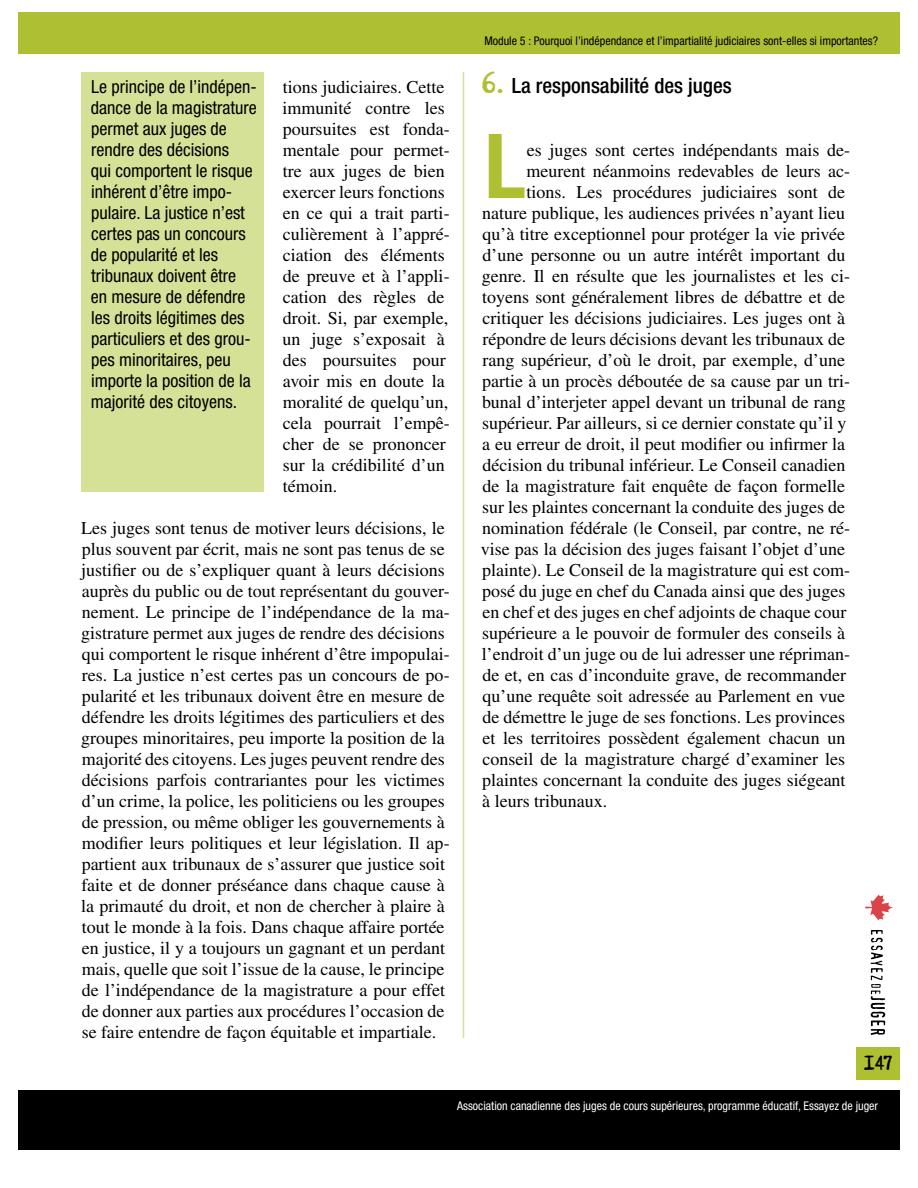
<style>
.page{position:relative;width:918px;height:1188px;background:#fff}
.page>*{position:absolute;margin:0;border:0;box-sizing:border-box;transform-origin:0 0}
.t1{font:700 condensed 89.7px "Helvetica Neue Std";color:#aec032}
.t2{font:500 condensed 21px "Helvetica Neue Std";color:#000}
.t3{font:18px/21px "Times LT Std";color:#000}
.t4{font:condensed 18px/21px "Helvetica Neue Std";color:#000}
.t5{font:18px "Adler accent";color:#000}
.t6{font:condensed 12px "Helvetica Neue Std";color:#000}
.t7{font:condensed 12px "Helvetica Neue Std";color:#fff}
.s1{font-family:"Adler accent";font-weight:400;font-stretch:normal;font-size:27px;color:#aec032}
</style>
<div class="page">
<div style="left:18px;top:12px;width:882px;height:42px;background:#aec032"></div>
<div style="left:18px;top:1090px;width:882px;height:60px;background:#000"></div>
<div style="left:856px;top:1047px;width:44px;height:33px;background:#aec032"></div>
<hr style="left:463px;top:72px;width:1px;height:966px;background:#d5e196">
<svg style="left:865px;top:894px;width:28px;height:27px"></svg>
<svg style="left:871px;top:930px;width:14px;height:105px"></svg>
<div style="left:81px;top:72px;width:183px;height:420px;background:#d5e196"></div>
<p class="t4" style="left:91px;top:76px;width:168px">Le principe de l’indépen&shy;dance de la magistrature permet aux juges de rendre des décisions<br>qui comportent le risque inhérent d’être impo&shy;pulaire. La justice n’est certes pas un concours de popularité et les tribunaux doivent être en mesure de défendre les droits légitimes des particuliers et des grou&shy;pes minoritaires, peu importe la position de la majorité des citoyens.</p>
<p class="t3" style="left:282px;top:76px;width:169px">tions judiciaires. Cette immunité contre les poursuites est fonda&shy;mentale pour permet&shy;tre aux juges de bien exercer leurs fonctions en ce qui a trait parti&shy;culièrement à l’appré&shy;ciation des éléments de preuve et à l’appli&shy;cation des règles de droit. Si, par exemple, un juge s’exposait à des poursuites pour avoir mis en doute la moralité de quelqu’un, cela pourrait l’empê&shy;cher de se prononcer sur la crédibilité d’un témoin.</p>
<p class="t3" style="left:81px;top:517px;width:370px">Les juges sont tenus de motiver leurs décisions, le plus souvent par écrit, mais ne sont pas tenus de se justifier ou de s’expliquer quant à leurs décisions auprès du public ou de tout représentant du gouver&shy;nement. Le principe de l’indépendance de la ma&shy;gistrature permet aux juges de rendre des décisions qui comportent le risque inhérent d’être impopulai&shy;res. La justice n’est certes pas un concours de po&shy;pularité et les tribunaux doivent être en mesure de défendre les droits légitimes des particuliers et des groupes minoritaires, peu importe la position de la majorité des citoyens. Les juges peuvent rendre des décisions parfois contrariantes pour les victimes d’un crime, la police, les politiciens ou les groupes de pression, ou même obliger les gouvernements à modifier leurs politiques et leur législation. Il ap&shy;partient aux tribunaux de s’assurer que justice soit faite et de donner préséance dans chaque cause à la primauté du droit, et non de chercher à plaire à tout le monde à la fois. Dans chaque affaire portée en justice, il y a toujours un gagnant et un perdant mais, quelle que soit l’issue de la cause, le principe de l’indépendance de la magistrature a pour effet de donner aux parties aux procédures l’occasion de se faire entendre de façon équitable et impartiale.</p>
<p class="t6" style="left:484px;top:34px;width:395px">Module 5 : Pourquoi l’indépendance et l’impartialité judiciaires sont-elles si importantes?</p>
<p class="t2" style="left:483px;top:73px;width:251px"><span class="s1">6.</span> La responsabilité des juges</p>
<h1 class="t1" style="left:484px;top:112px;width:43px">L</h1>
<p class="t3" style="left:527px;top:139px;width:325px">es juges sont certes indépendants mais de-</p>
<p class="t3" style="left:526px;top:160px;width:325px">meurent néanmoins redevables de leurs ac-</p>
<p class="t3" style="left:527px;top:181px;width:320px">tions. Les procédures judiciaires sont de</p>
<p class="t3" style="left:482px;top:202px;width:365px">nature publique, les audiences privées n’ayant lieu</p>
<p class="t3" style="left:482px;top:223px;width:364px">qu’à titre exceptionnel pour protéger la vie privée</p>
<p class="t3" style="left:482px;top:244px;width:364px">d’une personne ou un autre intérêt important du</p>
<p class="t3" style="left:482px;top:265px;width:370px">genre. Il en résulte que les journalistes et les ci-</p>
<p class="t3" style="left:482px;top:286px;width:364px">toyens sont généralement libres de débattre et de</p>
<p class="t3" style="left:482px;top:307px;width:364px">critiquer les décisions judiciaires. Les juges ont à</p>
<p class="t3" style="left:482px;top:328px;width:364px">répondre de leurs décisions devant les tribunaux de</p>
<p class="t3" style="left:482px;top:349px;width:364px">rang supérieur, d’où le droit, par exemple, d’une</p>
<p class="t3" style="left:482px;top:370px;width:370px">partie à un procès déboutée de sa cause par un tri-</p>
<p class="t3" style="left:482px;top:391px;width:365px">bunal d’interjeter appel devant un tribunal de rang</p>
<p class="t3" style="left:482px;top:412px;width:366px">supérieur. Par ailleurs, si ce dernier constate qu’il y</p>
<p class="t3" style="left:482px;top:433px;width:365px">a eu erreur de droit, il peut modifier ou infirmer la</p>
<p class="t3" style="left:482px;top:454px;width:365px">décision du tribunal inférieur. Le Conseil canadien</p>
<p class="t3" style="left:482px;top:475px;width:364px">de la magistrature fait enquête de façon formelle</p>
<p class="t3" style="left:482px;top:496px;width:364px">sur les plaintes concernant la conduite des juges de</p>
<p class="t3" style="left:482px;top:517px;width:369px">nomination fédérale (le Conseil, par contre, ne ré-</p>
<p class="t3" style="left:481px;top:538px;width:366px">vise pas la décision des juges faisant l’objet d’une</p>
<p class="t3" style="left:482px;top:559px;width:370px">plainte). Le Conseil de la magistrature qui est com-</p>
<p class="t3" style="left:482px;top:580px;width:365px">posé du juge en chef du Canada ainsi que des juges</p>
<p class="t3" style="left:482px;top:601px;width:365px">en chef et des juges en chef adjoints de chaque cour</p>
<p class="t3" style="left:482px;top:622px;width:365px">supérieure a le pouvoir de formuler des conseils à</p>
<p class="t3" style="left:482px;top:643px;width:370px">l’endroit d’un juge ou de lui adresser une répriman-</p>
<p class="t3" style="left:482px;top:664px;width:365px">de et, en cas d’inconduite grave, de recommander</p>
<p class="t3" style="left:482px;top:685px;width:364px">qu’une requête soit adressée au Parlement en vue</p>
<p class="t3" style="left:482px;top:706px;width:364px">de démettre le juge de ses fonctions. Les provinces</p>
<p class="t3" style="left:482px;top:727px;width:365px">et les territoires possèdent également chacun un</p>
<p class="t3" style="left:482px;top:748px;width:364px">conseil de la magistrature chargé d’examiner les</p>
<p class="t3" style="left:482px;top:769px;width:365px">plaintes concernant la conduite des juges siégeant</p>
<p class="t3" style="left:482px;top:790px;width:127px">à leurs tribunaux.</p>
<p class="t5" style="left:864px;top:1055px;width:11px">147</p>
<p class="t7" style="left:457px;top:1099px;width:423px">Association canadienne des juges de cours supérieures, programme éducatif, Essayez de juger</p>
</div>
